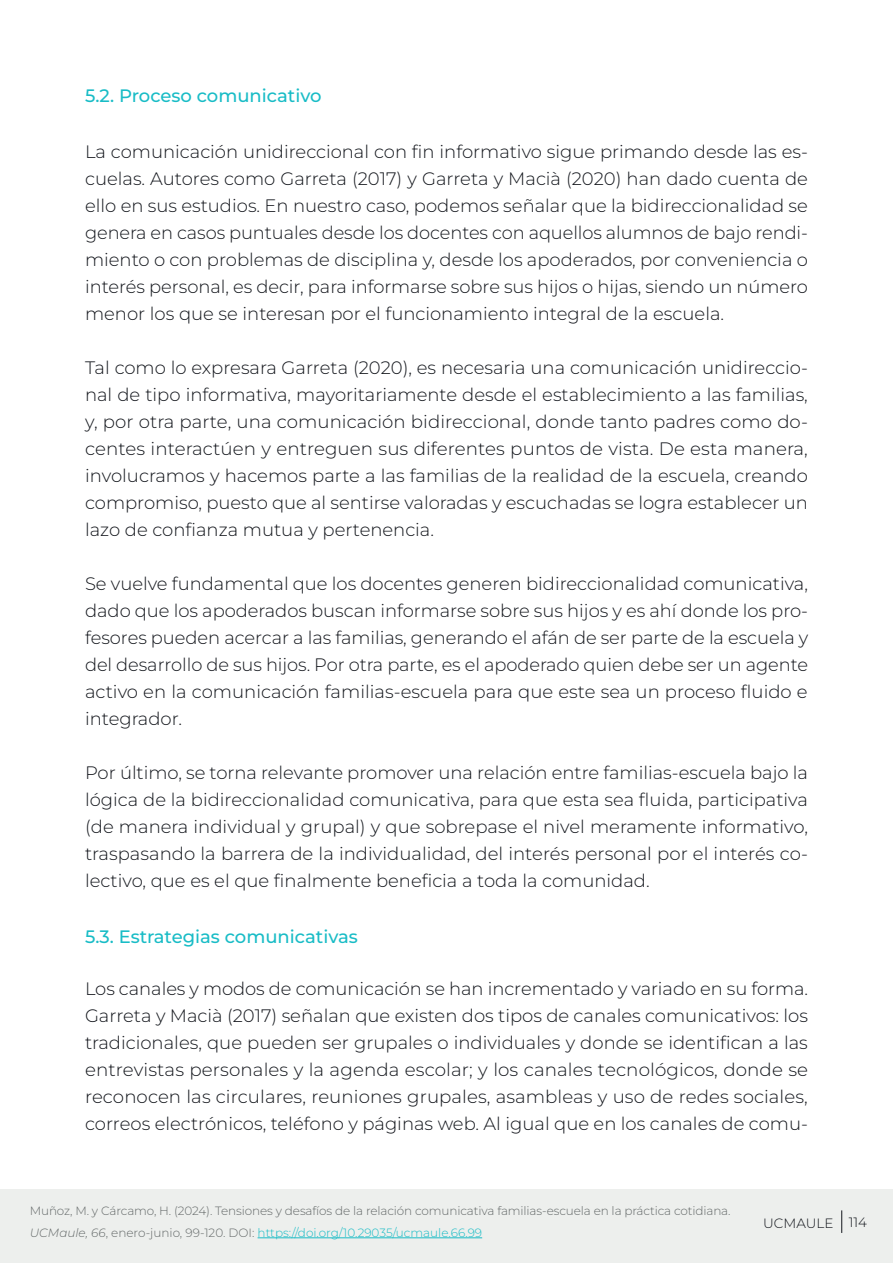
<style>
.page{position:relative;width:893px;height:1263px;background:#fff}
.page>*{position:absolute;margin:0;border:0;box-sizing:border-box;transform-origin:0 0}
.t1{font:300 18px/27px "Montserrat";color:#13161c;text-align:justify}
.t2{font:500 18px "Montserrat";color:#19bcc6}
.t3{font:300 13.5px "Montserrat";color:#13161c}
.t4{font:300 12px "Montserrat";letter-spacing:-.01em;color:#646969}
.t5{font:300 12px "Montserrat";color:#19bcc6}
.s1{font-style:italic;color:#646969}
.s2{color:#646969}
</style>
<div class="page">
<div style="left:0;top:1188px;width:893px;height:75px;background:#edefed"></div>
<svg style="left:841px;top:1210px;width:1px;height:23px"></svg>
<hr style="left:258px;top:1237px;width:224px;height:1px;background:#19bcc6">
<p class="t2" style="left:85px;top:84px;width:238px">5.2. Proceso comunicativo</p>
<p class="t1" style="left:85px;top:137px;width:724px">La comunicación unidireccional con fin informativo sigue primando desde las es&shy;cuelas. Autores como Garreta (2017) y Garreta y Macià (2020) han dado cuenta de ello en sus estudios. En nuestro caso, podemos señalar que la bidireccionalidad se genera en casos puntuales desde los docentes con aquellos alumnos de bajo rendi&shy;miento o con problemas de disciplina y, desde los apoderados, por conveniencia o interés personal, es decir, para informarse sobre sus hijos o hijas, siendo un número menor los que se interesan por el funcionamiento integral de la escuela.</p>
<p class="t1" style="left:85px;top:353px;width:724px">Tal como lo expresara Garreta (2020), es necesaria una comunicación unidireccio&shy;nal de tipo informativa, mayoritariamente desde el establecimiento a las familias, y, por otra parte, una comunicación bidireccional, donde tanto padres como do&shy;centes interactúen y entreguen sus diferentes puntos de vista. De esta manera, involucramos y hacemos parte a las familias de la realidad de la escuela, creando compromiso, puesto que al sentirse valoradas y escuchadas se logra establecer un lazo de confianza mutua y pertenencia.</p>
<p class="t1" style="left:85px;top:569px;width:725px">Se vuelve fundamental que los docentes generen bidireccionalidad comunicativa, dado que los apoderados buscan informarse sobre sus hijos y es ahí donde los pro&shy;fesores pueden acercar a las familias, generando el afán de ser parte de la escuela y del desarrollo de sus hijos. Por otra parte, es el apoderado quien debe ser un agente activo en la comunicación familias-escuela para que este sea un proceso fluido e integrador.</p>
<p class="t1" style="left:85px;top:758px;width:724px">Por último, se torna relevante promover una relación entre familias-escuela bajo la lógica de la bidireccionalidad comunicativa, para que esta sea fluida, participativa (de manera individual y grupal) y que sobrepase el nivel meramente informativo, traspasando la barrera de la individualidad, del interés personal por el interés co&shy;lectivo, que es el que finalmente beneficia a toda la comunidad.</p>
<p class="t2" style="left:85px;top:924px;width:274px">5.3. Estrategias comunicativas</p>
<p class="t1" style="left:85px;top:974px;width:725px">Los canales y modos de comunicación se han incrementado y variado en su forma.<br>Garreta y Macià (2017) señalan que existen dos tipos de canales comunicativos: los tradicionales, que pueden ser grupales o individuales y donde se identifican a las entrevistas personales y la agenda escolar; y los canales tecnológicos, donde se reconocen las circulares, reuniones grupales, asambleas y uso de redes sociales, correos electrónicos, teléfono y páginas web. Al igual que en los canales de comu-</p>
<p class="t4" style="left:30px;top:1202px;width:702px">Muñoz, M. y Cárcamo, H. (2024). Tensiones y desafíos de la relación comunicativa familias-escuela en la práctica cotidiana.</p>
<p class="t5" style="left:30px;top:1224px;width:454px"><span class="s1">UCMaule, 66</span><span class="s2">, enero-junio, 99-120. DOI:</span> https://doi.org/10.29035/ucmaule.66.99</p>
<p class="t3" style="left:763px;top:1214px;width:105px">UCMAULE 114</p>
</div>
